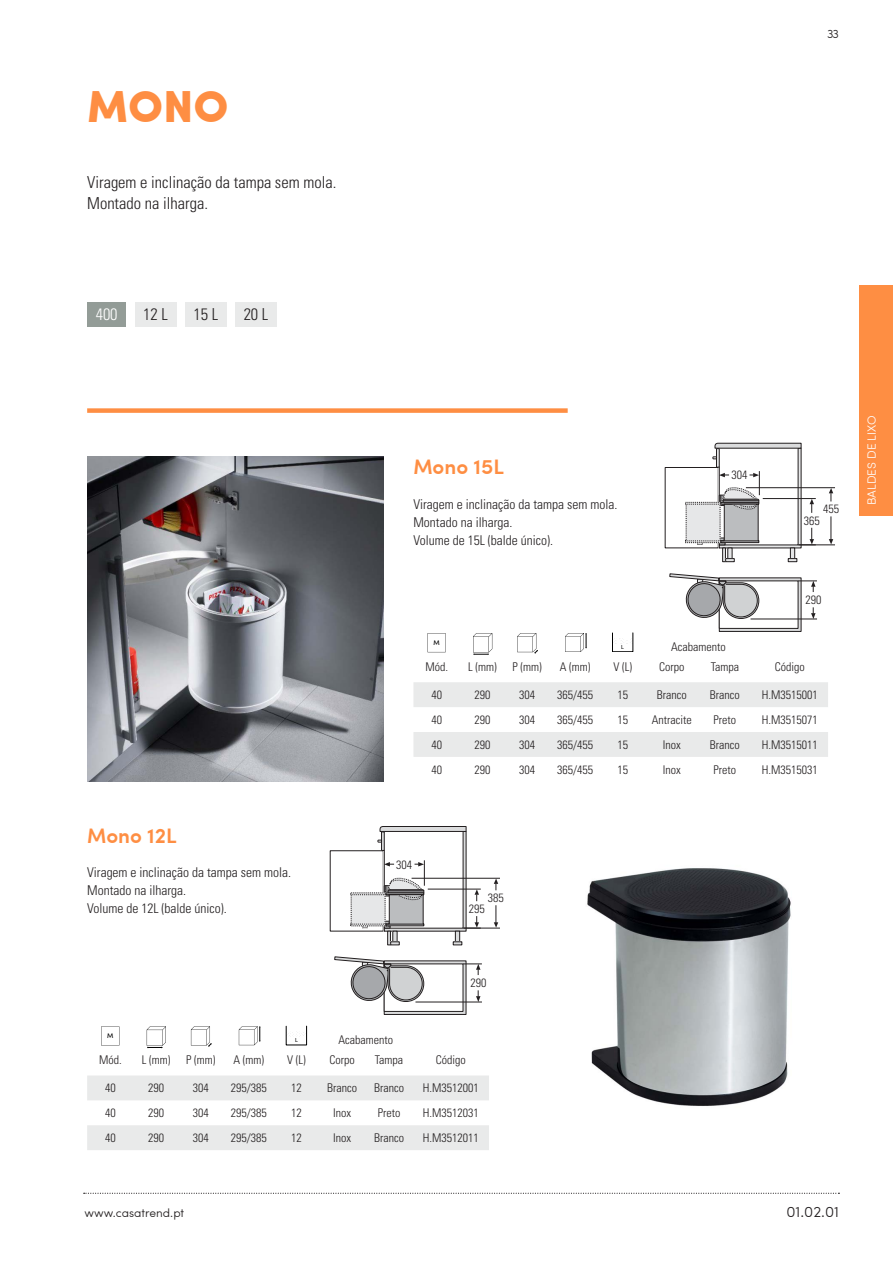
<style>
.page{position:relative;width:893px;height:1263px;background:#fff}
.page>*{position:absolute;margin:0;border:0;box-sizing:border-box;transform-origin:0 0}
.t1{font:900 45px "Sofia Pro";color:#fe8e43}
.t2{font:600 21px "Sofia Pro";color:#fe8e43}
.t3{font:300 condensed 16.5px "Univers LT Std";color:#231f20}
.t4{font:300 condensed 16.5px "Univers LT Std";color:#fff}
.t5{font:300 15px "Sofia Pro";color:#231f20}
.t6{font:300 condensed 13.5px "Univers LT Std";color:#231f20}
.Tabela{font:300 condensed 12px "Univers LT Std";color:#231f20}
.t7{font:300 12px "Sofia Pro";color:#231f20}
.t8{font:300 12px "Sofia Pro";color:#fff}
.t9{font:500 6.75px "Sofia Pro";color:#000}
.t10{font:500 6px "Sofia Pro";color:#000}
</style>
<div class="page">
<svg style="left:84px;top:1193px;width:755px;height:1px"></svg>
<div style="left:859px;top:285px;width:34px;height:231px;background:#fe8e43"></div>
<img style="left:87px;top:456px;width:297px;height:326px">
<svg style="left:413px;top:682px;width:415px;height:75px"></svg>
<div style="left:612px;top:633px;width:21px;height:19px;border:1px solid #000"></div>
<svg style="left:565px;top:633px;width:22px;height:19px"></svg>
<svg style="left:427px;top:633px;width:19px;height:19px"></svg>
<svg style="left:517px;top:633px;width:21px;height:20px"></svg>
<svg style="left:473px;top:633px;width:19px;height:22px"></svg>
<svg style="left:685px;top:443px;width:131px;height:119px"></svg>
<hr style="left:724px;top:504px;width:34px;height:1px;background:#231f20">
<svg style="left:829px;top:516px;width:4px;height:28px"></svg>
<svg style="left:829px;top:488px;width:4px;height:13px"></svg>
<hr style="left:746px;top:487px;width:89px;height:1px;background:#231f20">
<hr style="left:798px;top:545px;width:37px;height:1px;background:#231f20">
<svg style="left:721px;top:579px;width:78px;height:51px"></svg>
<div style="left:719px;top:577px;width:82px;height:55px;border:1px solid #231f20"></div>
<div style="left:719px;top:581px;width:79px;height:47px;background:#fff"></div>
<div style="left:719px;top:581px;width:79px;height:48px;border:1px solid #231f20"></div>
<svg style="left:811px;top:607px;width:4px;height:12px"></svg>
<hr style="left:750px;top:619px;width:67px;height:1px;background:#231f20">
<svg style="left:798px;top:581px;width:19px;height:11px"></svg>
<svg style="left:669px;top:573px;width:91px;height:46px"></svg>
<div style="left:731px;top:470px;width:17px;height:9px;background:#fff"></div>
<div style="left:804px;top:515px;width:16px;height:11px;background:#fff"></div>
<img style="left:587px;top:868px;width:204px;height:238px">
<svg style="left:87px;top:1075px;width:402px;height:75px"></svg>
<svg style="left:239px;top:1026px;width:22px;height:19px"></svg>
<svg style="left:101px;top:1026px;width:18px;height:19px"></svg>
<svg style="left:191px;top:1026px;width:21px;height:21px"></svg>
<svg style="left:147px;top:1026px;width:19px;height:22px"></svg>
<svg style="left:350px;top:826px;width:131px;height:119px"></svg>
<hr style="left:389px;top:894px;width:34px;height:1px;background:#231f20">
<svg style="left:494px;top:905px;width:4px;height:23px"></svg>
<svg style="left:494px;top:879px;width:4px;height:11px"></svg>
<hr style="left:412px;top:878px;width:88px;height:1px;background:#231f20">
<hr style="left:463px;top:928px;width:37px;height:1px;background:#231f20">
<svg style="left:386px;top:962px;width:78px;height:51px"></svg>
<div style="left:384px;top:960px;width:82px;height:55px;border:1px solid #231f20"></div>
<div style="left:384px;top:964px;width:79px;height:47px;background:#fff"></div>
<div style="left:384px;top:963px;width:79px;height:49px;border:1px solid #231f20"></div>
<svg style="left:476px;top:990px;width:4px;height:12px"></svg>
<hr style="left:415px;top:1002px;width:67px;height:1px;background:#231f20">
<svg style="left:463px;top:963px;width:19px;height:12px"></svg>
<svg style="left:334px;top:956px;width:91px;height:46px"></svg>
<div style="left:395px;top:860px;width:18px;height:9px;background:#fff"></div>
<div style="left:469px;top:903px;width:16px;height:11px;background:#fff"></div>
<div style="left:87px;top:408px;width:481px;height:5px;background:#fe8e43"></div>
<div style="left:87px;top:302px;width:39px;height:24px;background:#939c97"></div>
<div style="left:185px;top:302px;width:42px;height:24px;background:#e9eaea"></div>
<div style="left:135px;top:302px;width:41px;height:24px;background:#e9eaea"></div>
<div style="left:235px;top:302px;width:42px;height:24px;background:#e9eaea"></div>
<p class="t1" style="left:87px;top:71px;width:143px">MONO</p>
<p class="t3" style="left:87px;top:173px;width:251px">Viragem e inclinação da tampa sem mola.</p>
<p class="t3" style="left:87px;top:194px;width:122px">Montado na ilharga.</p>
<p class="t7" style="left:827px;top:25px;width:13px">33</p>
<p class="t4" style="left:96px;top:304px;width:23px">400</p>
<p class="t3" style="left:143px;top:304px;width:26px">12 L</p>
<p class="t3" style="left:193px;top:304px;width:26px">15 L</p>
<p class="t3" style="left:244px;top:304px;width:26px">20 L</p>
<p class="t2" style="left:413px;top:451px;width:92px">Mono 15L</p>
<p class="t6" style="left:413px;top:496px;width:205px">Viragem e inclinação da tampa sem mola.</p>
<p class="t6" style="left:413px;top:514px;width:100px">Montado na ilharga.</p>
<p class="t6" style="left:413px;top:532px;width:141px">Volume de 15L (balde único).</p>
<p class="t9" style="left:434px;top:637px;width:8px">M</p>
<p class="t10" style="left:621px;top:643px;width:4px">L</p>
<p class="Tabela" style="left:731px;top:468px;width:17px">304</p>
<p class="Tabela" style="left:671px;top:640px;width:56px">Acabamento</p>
<p class="Tabela" style="left:823px;top:502px;width:17px">455</p>
<p class="Tabela" style="left:804px;top:513px;width:17px">365</p>
<p class="Tabela" style="left:805px;top:592px;width:17px">290</p>
<p class="t2" style="left:87px;top:819px;width:91px">Mono 12L</p>
<p class="t6" style="left:87px;top:864px;width:205px">Viragem e inclinação da tampa sem mola.</p>
<p class="t6" style="left:87px;top:882px;width:100px">Montado na ilharga.</p>
<p class="t6" style="left:87px;top:900px;width:141px">Volume de 12L (balde único).</p>
<p class="t9" style="left:107px;top:1031px;width:8px">M</p>
<p class="t10" style="left:295px;top:1037px;width:4px">L</p>
<p class="Tabela" style="left:425px;top:660px;width:24px">Mód.</p>
<p class="Tabela" style="left:468px;top:660px;width:30px">L (mm)</p>
<p class="Tabela" style="left:513px;top:660px;width:31px">P (mm)</p>
<p class="Tabela" style="left:560px;top:660px;width:32px">A (mm)</p>
<p class="Tabela" style="left:614px;top:660px;width:20px">V (L)</p>
<p class="Tabela" style="left:659px;top:660px;width:27px">Corpo</p>
<p class="Tabela" style="left:711px;top:660px;width:30px">Tampa</p>
<p class="Tabela" style="left:775px;top:660px;width:31px">Código</p>
<p class="Tabela" style="left:431px;top:688px;width:12px">40</p>
<p class="Tabela" style="left:475px;top:688px;width:17px">290</p>
<p class="Tabela" style="left:519px;top:688px;width:17px">304</p>
<p class="Tabela" style="left:557px;top:688px;width:37px">365/455</p>
<p class="Tabela" style="left:618px;top:688px;width:12px">15</p>
<p class="Tabela" style="left:657px;top:688px;width:31px">Branco</p>
<p class="Tabela" style="left:710px;top:688px;width:31px">Branco</p>
<p class="Tabela" style="left:762px;top:688px;width:57px">H.M3515001</p>
<p class="Tabela" style="left:431px;top:712px;width:12px">40</p>
<p class="Tabela" style="left:475px;top:712px;width:17px">290</p>
<p class="Tabela" style="left:519px;top:712px;width:17px">304</p>
<p class="Tabela" style="left:557px;top:712px;width:37px">365/455</p>
<p class="Tabela" style="left:618px;top:712px;width:12px">15</p>
<p class="Tabela" style="left:652px;top:712px;width:41px">Antracite</p>
<p class="Tabela" style="left:714px;top:712px;width:24px">Preto</p>
<p class="Tabela" style="left:762px;top:712px;width:57px">H.M3515071</p>
<p class="Tabela" style="left:431px;top:737px;width:12px">40</p>
<p class="Tabela" style="left:475px;top:737px;width:17px">290</p>
<p class="Tabela" style="left:519px;top:737px;width:17px">304</p>
<p class="Tabela" style="left:557px;top:737px;width:37px">365/455</p>
<p class="Tabela" style="left:618px;top:737px;width:12px">15</p>
<p class="Tabela" style="left:663px;top:737px;width:19px">Inox</p>
<p class="Tabela" style="left:710px;top:737px;width:31px">Branco</p>
<p class="Tabela" style="left:762px;top:737px;width:57px">H.M3515011</p>
<p class="Tabela" style="left:431px;top:762px;width:12px">40</p>
<p class="Tabela" style="left:475px;top:762px;width:17px">290</p>
<p class="Tabela" style="left:519px;top:762px;width:17px">304</p>
<p class="Tabela" style="left:557px;top:762px;width:37px">365/455</p>
<p class="Tabela" style="left:618px;top:762px;width:12px">15</p>
<p class="Tabela" style="left:663px;top:762px;width:19px">Inox</p>
<p class="Tabela" style="left:714px;top:762px;width:24px">Preto</p>
<p class="Tabela" style="left:762px;top:762px;width:57px">H.M3515031</p>
<p class="Tabela" style="left:396px;top:857px;width:17px">304</p>
<p class="Tabela" style="left:338px;top:1033px;width:56px">Acabamento</p>
<p class="Tabela" style="left:488px;top:890px;width:17px">385</p>
<p class="Tabela" style="left:469px;top:901px;width:17px">295</p>
<p class="Tabela" style="left:470px;top:975px;width:17px">290</p>
<p class="Tabela" style="left:99px;top:1053px;width:24px">Mód.</p>
<p class="Tabela" style="left:142px;top:1053px;width:30px">L (mm)</p>
<p class="Tabela" style="left:186px;top:1053px;width:31px">P (mm)</p>
<p class="Tabela" style="left:233px;top:1053px;width:32px">A (mm)</p>
<p class="Tabela" style="left:287px;top:1053px;width:20px">V (L)</p>
<p class="Tabela" style="left:330px;top:1053px;width:27px">Corpo</p>
<p class="Tabela" style="left:375px;top:1053px;width:30px">Tampa</p>
<p class="Tabela" style="left:436px;top:1053px;width:31px">Código</p>
<p class="Tabela" style="left:105px;top:1081px;width:12px">40</p>
<p class="Tabela" style="left:148px;top:1081px;width:17px">290</p>
<p class="Tabela" style="left:193px;top:1081px;width:17px">304</p>
<p class="Tabela" style="left:231px;top:1081px;width:37px">295/385</p>
<p class="Tabela" style="left:291px;top:1081px;width:12px">12</p>
<p class="Tabela" style="left:327px;top:1081px;width:31px">Branco</p>
<p class="Tabela" style="left:374px;top:1081px;width:31px">Branco</p>
<p class="Tabela" style="left:423px;top:1081px;width:57px">H.M3512001</p>
<p class="Tabela" style="left:105px;top:1106px;width:12px">40</p>
<p class="Tabela" style="left:148px;top:1106px;width:17px">290</p>
<p class="Tabela" style="left:193px;top:1106px;width:17px">304</p>
<p class="Tabela" style="left:231px;top:1106px;width:37px">295/385</p>
<p class="Tabela" style="left:291px;top:1106px;width:12px">12</p>
<p class="Tabela" style="left:333px;top:1106px;width:19px">Inox</p>
<p class="Tabela" style="left:378px;top:1106px;width:24px">Preto</p>
<p class="Tabela" style="left:423px;top:1106px;width:57px">H.M3512031</p>
<p class="Tabela" style="left:105px;top:1130px;width:12px">40</p>
<p class="Tabela" style="left:148px;top:1130px;width:17px">290</p>
<p class="Tabela" style="left:193px;top:1130px;width:17px">304</p>
<p class="Tabela" style="left:231px;top:1130px;width:37px">295/385</p>
<p class="Tabela" style="left:291px;top:1130px;width:12px">12</p>
<p class="Tabela" style="left:333px;top:1130px;width:19px">Inox</p>
<p class="Tabela" style="left:374px;top:1130px;width:31px">Branco</p>
<p class="Tabela" style="left:423px;top:1130px;width:57px">H.M3512011</p>
<p class="t7" style="left:84px;top:1204px;width:101px">www.casatrend.pt</p>
<p class="t5" style="left:786px;top:1201px;width:54px">01.02.01</p>
<p class="t8" style="left:863px;top:505px;width:92px;rotate:-90deg">BALDES DE LIXO</p>
</div>
